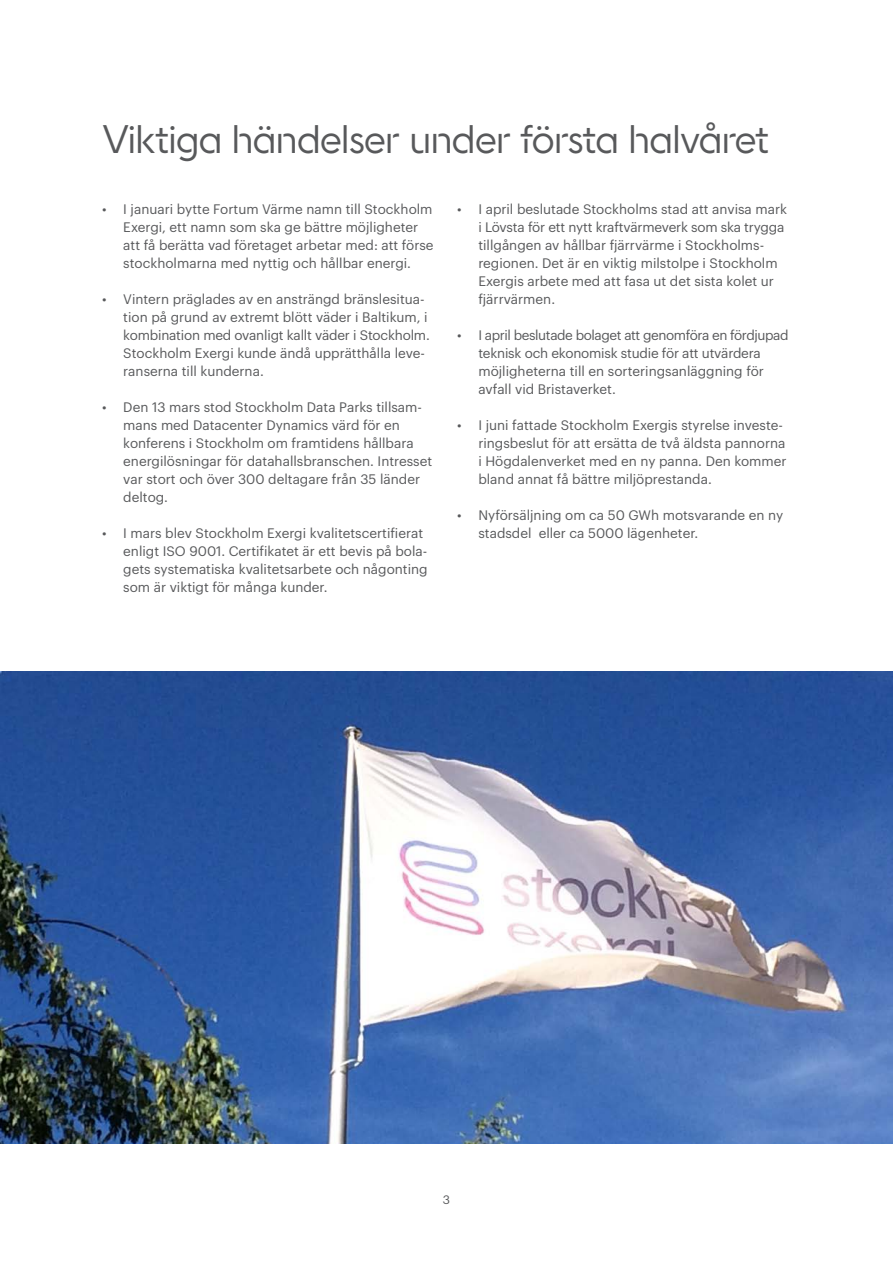
<style>
.page{position:relative;width:893px;height:1263px;background:#fff}
.page>*{position:absolute;margin:0;border:0;box-sizing:border-box;transform-origin:0 0}
.t1{font:39px "Stockholm Exergi Headline";letter-spacing:-.015em;color:#58595b}
.t2{font:13.5px/18px "Graphik";color:#58595b}
.t3{font:12px "Graphik";color:#58595b}
</style>
<div class="page">
<img style="left:0;top:672px;width:893px;height:472px">
<h1 class="t1" style="left:102px;top:116px;width:669px">Viktiga händelser under första halvåret</h1>
<p class="t2" style="left:123px;top:199px;width:312px;text-indent:-21px">• I januari bytte Fortum Värme namn till Stockholm Exergi, ett namn som ska ge bättre möjligheter att få berätta vad företaget arbetar med: att förse stockholmarna med nyttig och hållbar energi.</p>
<p class="t2" style="left:123px;top:289px;width:308px;text-indent:-21px">• Vintern präglades av en ansträngd bränslesitua&shy;tion på grund av extremt blött väder i Baltikum, i kombination med ovanligt kallt väder i Stockholm.<br>Stockholm Exergi kunde ändå upprätthålla leve&shy;ranserna till kunderna.</p>
<p class="t2" style="left:123px;top:397px;width:310px;text-indent:-21px">• Den 13 mars stod Stockholm Data Parks tillsam&shy;mans med Datacenter Dynamics värd för en konferens i Stockholm om framtidens hållbara energilösningar för datahallsbranschen. Intresset var stort och över 300 deltagare från 35 länder deltog.</p>
<p class="t2" style="left:123px;top:523px;width:306px;text-indent:-21px">• I mars blev Stockholm Exergi kvalitetscertifierat enligt ISO 9001. Certifikatet är ett bevis på bola&shy;gets systematiska kvalitetsarbete och någonting som är viktigt för många kunder.</p>
<p class="t2" style="left:478px;top:199px;width:310px;text-indent:-21px">• I april beslutade Stockholms stad att anvisa mark i Lövsta för ett nytt kraftvärmeverk som ska trygga tillgången av hållbar fjärrvärme i Stockholms&shy;regionen. Det är en viktig milstolpe i Stockholm Exergis arbete med att fasa ut det sista kolet ur fjärrvärmen.</p>
<p class="t2" style="left:478px;top:325px;width:312px;text-indent:-21px">• I april beslutade bolaget att genomföra en fördjupad teknisk och ekonomisk studie för att utvärdera möjligheterna till en sorteringsanläggning för avfall vid Bristaverket.</p>
<p class="t2" style="left:478px;top:415px;width:310px;text-indent:-21px">• I juni fattade Stockholm Exergis styrelse investe&shy;ringsbeslut för att ersätta de två äldsta pannorna i Högdalenverket med en ny panna. Den kommer bland annat få bättre miljöprestanda.</p>
<p class="t2" style="left:478px;top:505px;width:306px;text-indent:-21px">• Nyförsäljning om ca 50 GWh motsvarande en ny stadsdel eller ca 5000 lägenheter.</p>
<p class="t3" style="left:443px;top:1190px;width:9px">3</p>
</div>
